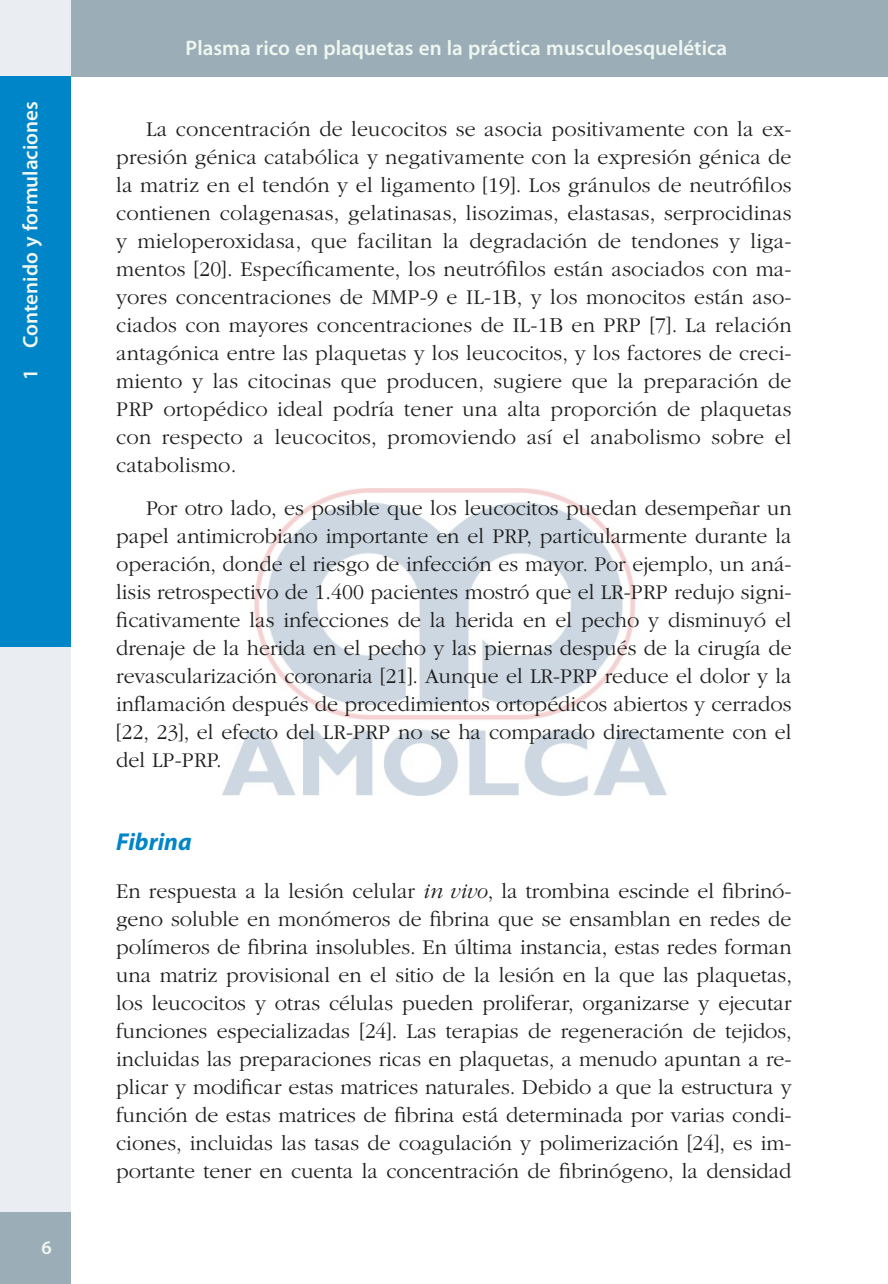
<style>
.page{position:relative;width:888px;height:1284px;background:#fff}
.page>*{position:absolute;margin:0;border:0;box-sizing:border-box;transform-origin:0 0}
.t1{font:italic 700 24.5px "Myriad Pro";color:#0085c9}
.t2{font:300 21.88px/28px "ITC Garamond Std";color:#1d1d1b;text-align:justify}
.t3{font:600 21px "Myriad Pro";color:#f0f7f1}
.t4{font:600 19.25px "Myriad Pro";color:#f0f7f1}
.s1{font-style:italic}
</style>
<div class="page">
<img style="left:222px;top:488px;width:443px;height:308px">
<div style="left:0;top:0;width:887px;height:76px;background:#9baeb8"></div>
<div style="left:0;top:0;width:70px;height:1284px;background:#eaeef2"></div>
<div style="left:0;top:1212px;width:70px;height:72px;background:#9baeb8"></div>
<div style="left:0;top:76px;width:70px;height:571px;background:#0085c9"></div>
<p class="t3" style="left:19px;top:380px;width:281px;rotate:-90deg">1 Contenido y formulaciones</p>
<p class="t4" style="left:41px;top:1237px;width:12px">6</p>
<p class="t3" style="left:185px;top:36px;width:543px">Plasma rico en plaquetas en la práctica musculoesquelética</p>
<p class="t2" style="left:116px;top:116px;width:676px;text-indent:30px">La concentración de leucocitos se asocia positivamente con la ex&shy;presión génica catabólica y negativamente con la expresión génica de la matriz en el tendón y el ligamento [19]. Los gránulos de neutrófilos contienen colagenasas, gelatinasas, lisozimas, elastasas, serprocidinas y mieloperoxidasa, que facilitan la degradación de tendones y liga&shy;mentos [20]. Específicamente, los neutrófilos están asociados con ma&shy;yores concentraciones de MMP-9 e IL-1B, y los monocitos están aso&shy;ciados con mayores concentraciones de IL-1B en PRP [7]. La relación antagónica entre las plaquetas y los leucocitos, y los factores de creci&shy;miento y las citocinas que producen, sugiere que la preparación de PRP ortopédico ideal podría tener una alta proporción de plaquetas con respecto a leucocitos, promoviendo así el anabolismo sobre el catabolismo.</p>
<p class="t2" style="left:116px;top:495px;width:676px;text-indent:30px">Por otro lado, es posible que los leucocitos puedan desempeñar un papel antimicrobiano importante en el PRP, particularmente durante la operación, donde el riesgo de infección es mayor. Por ejemplo, un aná&shy;lisis retrospectivo de 1.400 pacientes mostró que el LR-PRP redujo signi&shy;ficativamente las infecciones de la herida en el pecho y disminuyó el drenaje de la herida en el pecho y las piernas después de la cirugía de revascularización coronaria [21]. Aunque el LR-PRP reduce el dolor y la inflamación después de procedimientos ortopédicos abiertos y cerrados [22, 23], el efecto del LR-PRP no se ha comparado directamente con el del LP-PRP.</p>
<p class="t1" style="left:116px;top:826px;width:77px">Fibrina</p>
<p class="t2" style="left:116px;top:877px;width:677px">En respuesta a la lesión celular <span class="s1">in vivo</span>, la trombina escinde el fibrinó&shy;geno soluble en monómeros de fibrina que se ensamblan en redes de polímeros de fibrina insolubles. En última instancia, estas redes forman una matriz provisional en el sitio de la lesión en la que las plaquetas, los leucocitos y otras células pueden proliferar, organizarse y ejecutar funciones especializadas [24]. Las terapias de regeneración de tejidos, incluidas las preparaciones ricas en plaquetas, a menudo apuntan a re&shy;plicar y modificar estas matrices naturales. Debido a que la estructura y función de estas matrices de fibrina está determinada por varias condi&shy;ciones, incluidas las tasas de coagulación y polimerización [24], es im&shy;portante tener en cuenta la concentración de fibrinógeno, la densidad</p>
</div>
